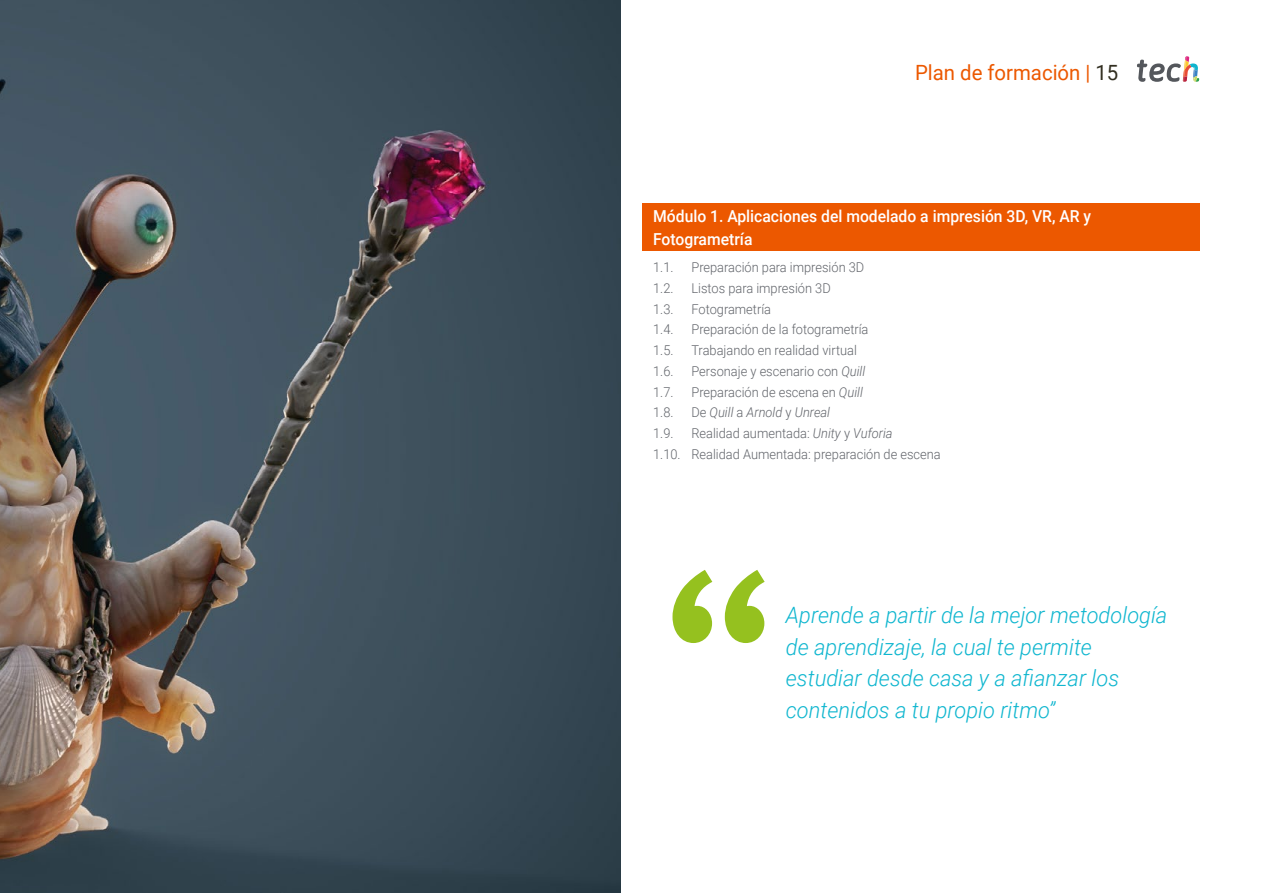
<style>
.page{position:relative;width:1263px;height:893px;background:#fff}
.page>*{position:absolute;margin:0;border:0;box-sizing:border-box;transform-origin:0 0}
.t1{font:italic 300 22.5px/31.5px "Roboto";color:#0fb6cf}
.t2{font:21px "Roboto";color:#ec5800}
.t3{font:500 16.5px/22.5px "Roboto";color:#fff;scale:.95 1}
.t4{font:300 13.5px/20.7px "Roboto";color:#61646a;scale:.95 1}
.t5{font:italic 300 13.5px "Roboto";color:#61646a;scale:.95 1}
.s1{color:#312e20}
.s2{font-style:italic}
.s3{font-style:normal}
</style>
<div class="page">
<div style="left:642px;top:204px;width:557px;height:47px;background:#ec5800"></div>
<svg style="left:1137px;top:56px;width:62px;height:26px"></svg>
<svg style="left:672px;top:570px;width:93px;height:73px"></svg>
<img style="left:0;top:0;width:621px;height:893px">
<h2 class="t2" style="left:915px;top:57px;width:205px">Plan de formación | <span class="s1">15</span></h2>
<p class="t3" style="left:653px;top:205px;width:462px">Módulo 1. Aplicaciones del modelado a impresión 3D, VR, AR y<br>Fotogrametría</p>
<p class="t4" style="left:653px;top:256px;width:23px">1.1.</p>
<p class="t4" style="left:691px;top:256px;width:183px">Preparación para impresión 3D</p>
<p class="t4" style="left:653px;top:277px;width:23px">1.2.</p>
<p class="t4" style="left:691px;top:277px;width:148px">Listos para impresión 3D</p>
<p class="t4" style="left:653px;top:298px;width:23px">1.3.</p>
<p class="t4" style="left:691px;top:298px;width:85px">Fotogrametría</p>
<p class="t4" style="left:653px;top:319px;width:23px">1.4.</p>
<p class="t4" style="left:691px;top:319px;width:188px">Preparación de la fotogrametría</p>
<p class="t4" style="left:653px;top:339px;width:23px">1.5.</p>
<p class="t4" style="left:691px;top:339px;width:176px">Trabajando en realidad virtual</p>
<p class="t4" style="left:653px;top:360px;width:23px">1.6.</p>
<p class="t4" style="left:691px;top:360px;width:184px">Personaje y escenario con <span class="s2">Quill</span></p>
<p class="t4" style="left:653px;top:381px;width:23px">1.7.</p>
<p class="t4" style="left:691px;top:381px;width:182px">Preparación de escena en <span class="s2">Quill</span></p>
<p class="t4" style="left:653px;top:402px;width:23px">1.8.</p>
<p class="t5" style="left:691px;top:403px;width:147px"><span class="s3">De</span> Quill <span class="s3">a</span> Arnold <span class="s3">y</span> Unreal</p>
<p class="t4" style="left:653px;top:422px;width:23px">1.9.</p>
<p class="t4" style="left:653px;top:422px;width:304px;text-indent:38px">Realidad aumentada: <span class="s2">Unity</span> y <span class="s2">Vuforia<br></span>1.10. Realidad Aumentada: preparación de escena</p>
<h1 class="t1" style="left:786px;top:599px;width:383px">Aprende a partir de la mejor metodología de aprendizaje, la cual te permite estudiar desde casa y a afianzar los contenidos a tu propio ritmo”</h1>
</div>
